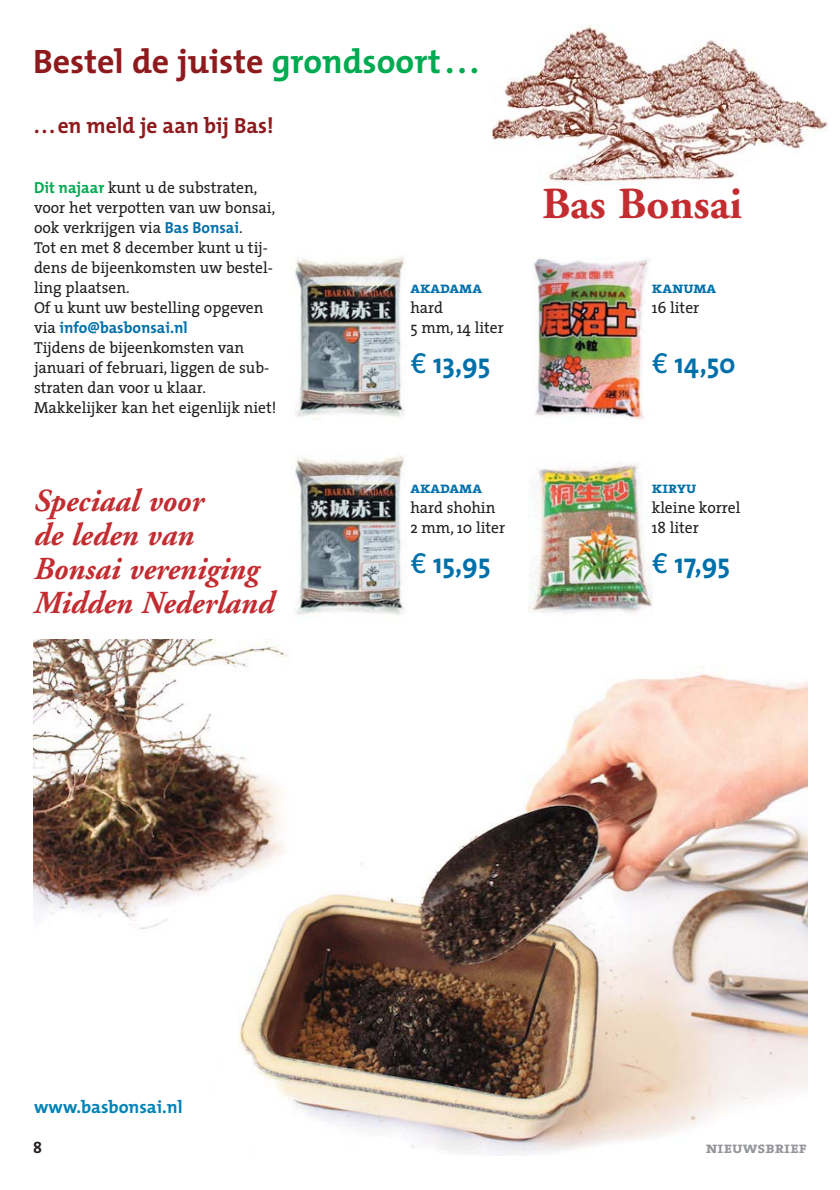
<style>
.page{position:relative;width:840px;height:1190px;background:#fff}
.page>*{position:absolute;margin:0;border:0;box-sizing:border-box;transform-origin:0 0}
.t1{font:700 44.4px "Adobe Garamond";color:#c32c30}
.t2{font:700 34px "The Mix";color:#8e1a1d}
.t3{font:italic 700 32px/34px "Adobe Garamond";color:#c32c30}
.t4{font:700 28px "The Mix";color:#0070aa}
.t5{font:700 22px "The Mix";color:#8e1a1d}
.t6{font:700 18px "The Mix";color:#0082b8}
.t7{font:16px/20px "The Serif";color:#231f20}
.t8{font:16px "The Serif Bold Caps";color:#0070aa}
.t9{font:700 16px "The Mix";color:#0070aa}
.t10{font:16px "The Serif Bold Caps";color:#939598}
.t11{font:700 16px "The Mix";color:#231f20}
.s1{color:#00aa50}
.s2{font-family:"The Mix";font-weight:700;color:#00aa50}
.s3{font-family:"The Mix";font-weight:700;color:#0070aa}
.s4{font-family:"The Serif";font-weight:400;color:#231f20}
.s5{font-family:"Helvetica Neue";font-weight:500}
</style>
<div class="page">
<img style="left:33px;top:640px;width:774px;height:515px">
<img style="left:493px;top:25px;width:335px;height:159px">
<img style="left:294px;top:257px;width:112px;height:160px">
<img style="left:532px;top:258px;width:117px;height:162px">
<img style="left:294px;top:456px;width:112px;height:159px">
<img style="left:529px;top:463px;width:124px;height:151px">
<h2 class="t2" style="left:33px;top:49px;width:447px">Bestel de juiste <span class="s1">grondsoort ...</span></h2>
<h3 class="t5" style="left:34px;top:117px;width:241px">... en meld je aan bij Bas!</h3>
<p class="t7" style="left:34px;top:180px;width:243px"><span class="s2">Dit najaar</span> kunt u de substraten, voor het verpotten van uw bonsai, ook verkrijgen via <span class="s3">Bas Bonsai</span>.<br>Tot en met 8 december kunt u tij&shy;dens de bijeenkomsten uw bestel&shy;ling plaatsen.<br>Of u kunt uw bestelling opgeven</p>
<p class="t9" style="left:34px;top:322px;width:155px"><span class="s4">via</span> info@basbonsai.nl</p>
<p class="t7" style="left:34px;top:340px;width:244px">Tijdens de bijeenkomsten van januari of februari, liggen de sub&shy;straten dan voor u klaar.<br>Makkelijker kan het eigenlijk niet!</p>
<h3 class="t3" style="left:34px;top:487px;width:242px">Speciaal voor<br>de leden van<br>Bonsai vereniging<br>Midden Nederland</h3>
<p class="t8" style="left:410px;top:279px;width:73px">akadama</p>
<p class="t7" style="left:410px;top:300px;width:95px">hard<br>5 mm, 14 liter</p>
<h3 class="t4" style="left:410px;top:353px;width:82px"><span class="s5">€</span> 13,95</h3>
<h1 class="t1" style="left:542px;top:186px;width:201px">Bas Bonsai</h1>
<p class="t8" style="left:652px;top:279px;width:66px">kanuma</p>
<p class="t7" style="left:652px;top:300px;width:49px">16 liter</p>
<h3 class="t4" style="left:652px;top:353px;width:85px"><span class="s5">€</span> 14,50</h3>
<p class="t8" style="left:410px;top:479px;width:73px">akadama</p>
<p class="t7" style="left:410px;top:500px;width:96px">hard shohin<br>2 mm, 10 liter</p>
<h3 class="t4" style="left:410px;top:553px;width:82px"><span class="s5">€</span> 15,95</h3>
<p class="t8" style="left:652px;top:479px;width:46px">kiryu</p>
<p class="t7" style="left:652px;top:500px;width:90px">kleine korrel<br>18 liter</p>
<h3 class="t4" style="left:652px;top:553px;width:80px"><span class="s5">€</span> 17,95</h3>
<p class="t6" style="left:34px;top:1100px;width:150px">www.basbonsai.nl</p>
<p class="t11" style="left:33px;top:1141px;width:10px">8</p>
<p class="t10" style="left:706px;top:1138px;width:103px">nieuwsbrief</p>
</div>
